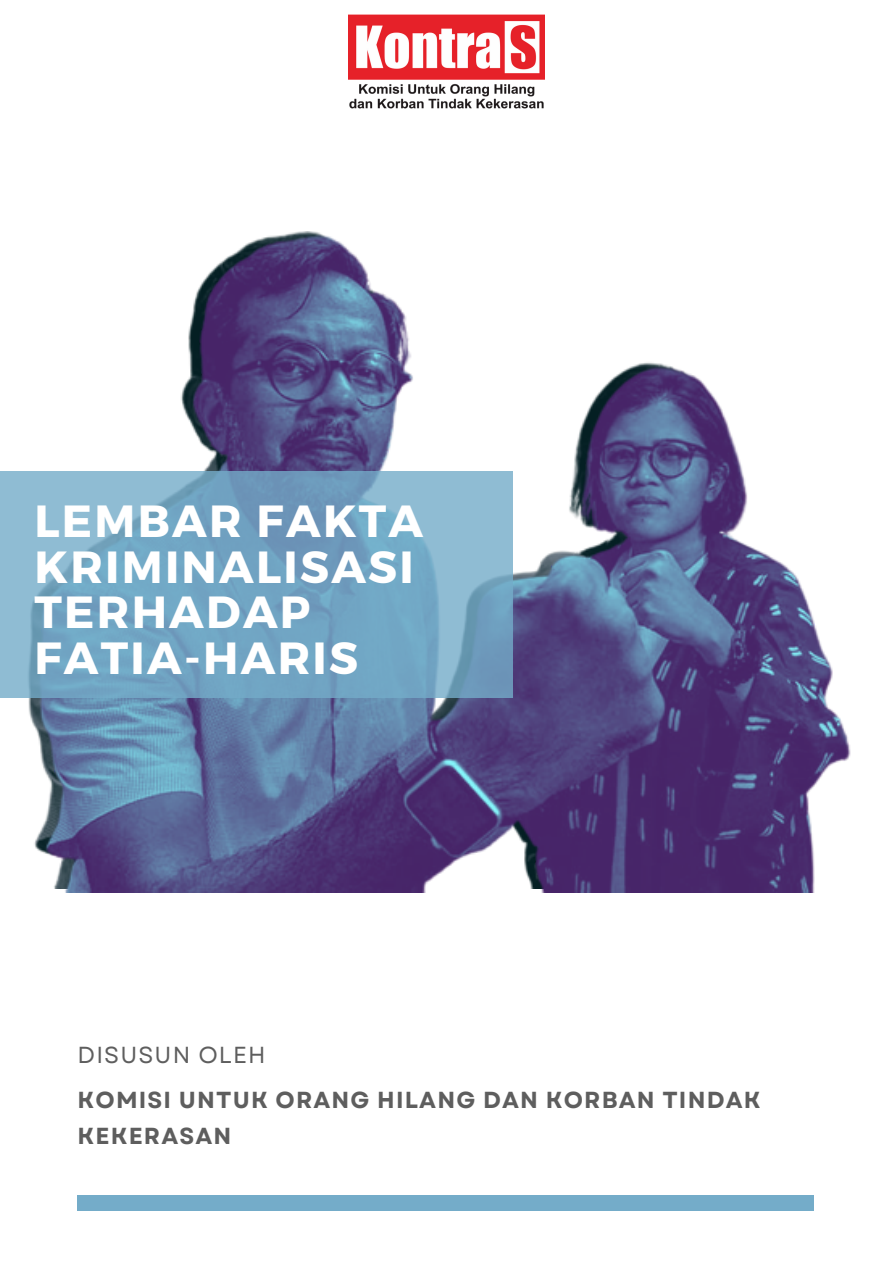
<style>
.page{position:relative;width:893px;height:1263px;background:#fff}
.page>*{position:absolute;margin:0;border:0;box-sizing:border-box;transform-origin:0 0}
.t1{font:700 45px/45.6px "Montserrat";letter-spacing:.05em;color:#fff}
.t2{font:700 23.17px/36px "Garet";letter-spacing:.05em;color:#5e5e5e}
.t3{font:23.17px "Garet";letter-spacing:.05em;color:#5e5e5e}
</style>
<div class="page">
<img style="left:28px;top:236px;width:823px;height:657px">
<svg style="left:0;top:471px;width:512px;height:227px;background:#78a9c6"></svg>
<div style="left:78px;top:1196px;width:735px;height:15px;background:#74acc9"></div>
<img style="left:349px;top:14px;width:195px;height:95px">
<h1 class="t1" style="left:34px;top:496px;width:390px">LEMBAR FAKTA<br>KRIMINALISASI<br>TERHADAP<br>FATIA-HARIS</h1>
<p class="t3" style="left:78px;top:1038px;width:190px">DISUSUN OLEH</p>
<p class="t2" style="left:78px;top:1082px;width:684px">KOMISI UNTUK ORANG HILANG DAN KORBAN TINDAK<br>KEKERASAN</p>
</div>
